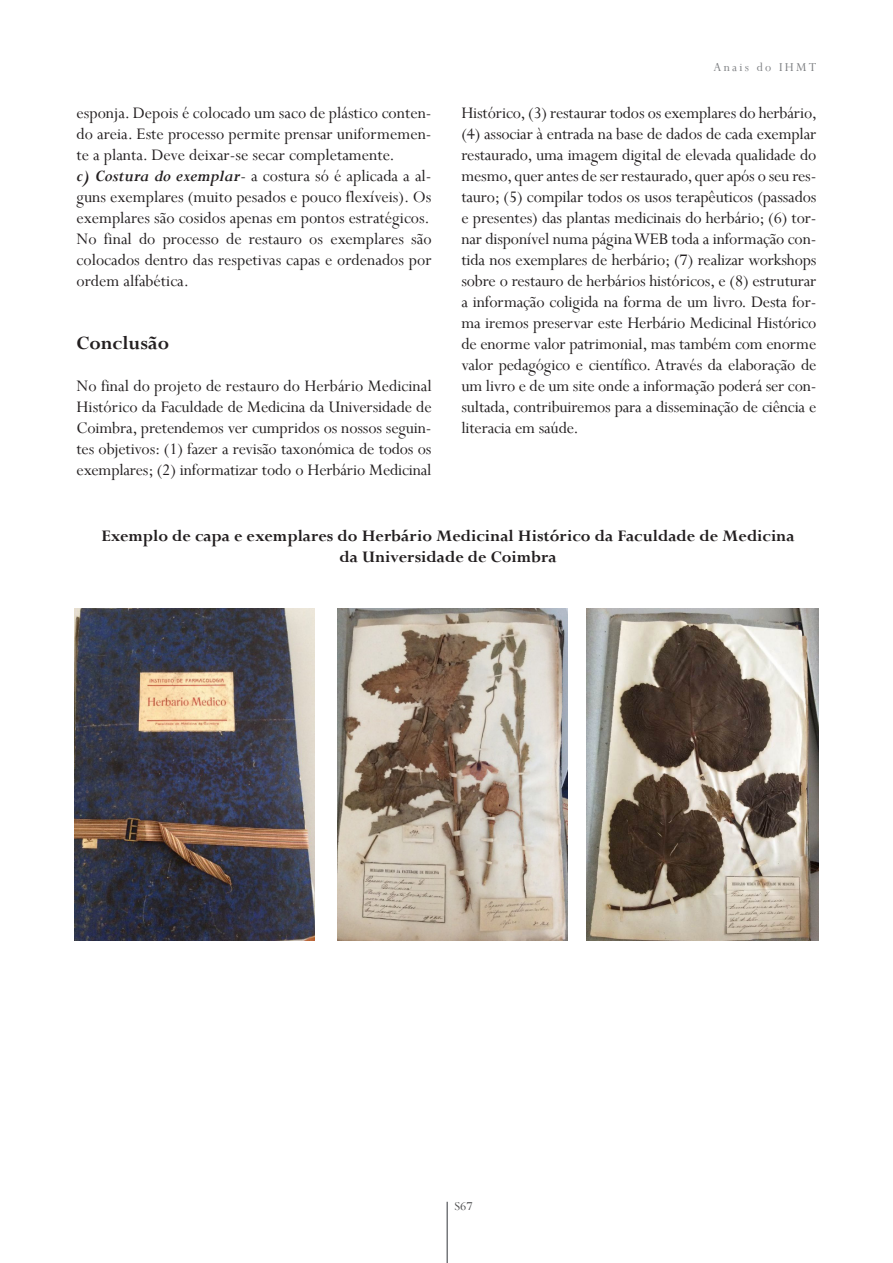
<style>
.page{position:relative;width:893px;height:1263px;background:#fff}
.page>*{position:absolute;margin:0;border:0;box-sizing:border-box;transform-origin:0 0}
.t1{font:700 21px "Perpetua";color:#231f20}
.t2{font:18px/21px "Perpetua";color:#231f20;text-align:justify}
.t3{font:700 18px "Perpetua";color:#231f20}
.t4{font:13.5px "Perpetua";letter-spacing:.17em;color:#808285}
.t5{font:13.5px "Perpetua";color:#4b4c4d}
.s1{font-weight:700;font-style:italic}
</style>
<div class="page">
<hr style="left:446px;top:1202px;width:2px;height:61px;background:#76787b">
<img style="left:75px;top:608px;width:240px;height:332px">
<img style="left:337px;top:608px;width:230px;height:332px">
<img style="left:586px;top:608px;width:232px;height:332px">
<p class="t2" style="left:77px;top:102px;width:357px">esponja. Depois é colocado um saco de plástico conten&shy;do areia. Este processo permite prensar uniformemen&shy;te a planta. Deve deixar-se secar completamente.</p>
<p class="t2" style="left:77px;top:165px;width:357px"><span class="s1">c) Costura do exemplar</span>- a costura só é aplicada a al&shy;guns exemplares (muito pesados e pouco flexíveis). Os exemplares são cosidos apenas em pontos estratégicos.</p>
<p class="t2" style="left:77px;top:228px;width:357px">No final do processo de restauro os exemplares são colocados dentro das respetivas capas e ordenados por ordem alfabética.</p>
<p class="t1" style="left:77px;top:329px;width:94px">Conclusão</p>
<p class="t2" style="left:77px;top:375px;width:357px">No final do projeto de restauro do Herbário Medicinal Histórico da Faculdade de Medicina da Universidade de Coimbra, pretendemos ver cumpridos os nossos seguin&shy;tes objetivos: (1) fazer a revisão taxonómica de todos os exemplares; (2) informatizar todo o Herbário Medicinal</p>
<p class="t4" style="left:713px;top:59px;width:104px">Anais do IHMT</p>
<p class="t2" style="left:461px;top:102px;width:357px">Histórico, (3) restaurar todos os exemplares do herbário, (4) associar à entrada na base de dados de cada exemplar restaurado, uma imagem digital de elevada qualidade do mesmo, quer antes de ser restaurado, quer após o seu res&shy;tauro; (5) compilar todos os usos terapêuticos (passados e presentes) das plantas medicinais do herbário; (6) tor&shy;nar disponível numa página WEB toda a informação con&shy;tida nos exemplares de herbário; (7) realizar workshops sobre o restauro de herbários históricos, e (8) estruturar a informação coligida na forma de um livro. Desta for&shy;ma iremos preservar este Herbário Medicinal Histórico de enorme valor patrimonial, mas também com enorme valor pedagógico e científico. Através da elaboração de um livro e de um site onde a informação poderá ser con&shy;sultada, contribuiremos para a disseminação de ciência e literacia em saúde.</p>
<p class="t3" style="left:101px;top:524px;width:695px">Exemplo de capa e exemplares do Herbário Medicinal Histórico da Faculdade de Medicina</p>
<p class="t3" style="left:339px;top:545px;width:219px">da Universidade de Coimbra</p>
<p class="t5" style="left:455px;top:1198px;width:19px">S67</p>
</div>
